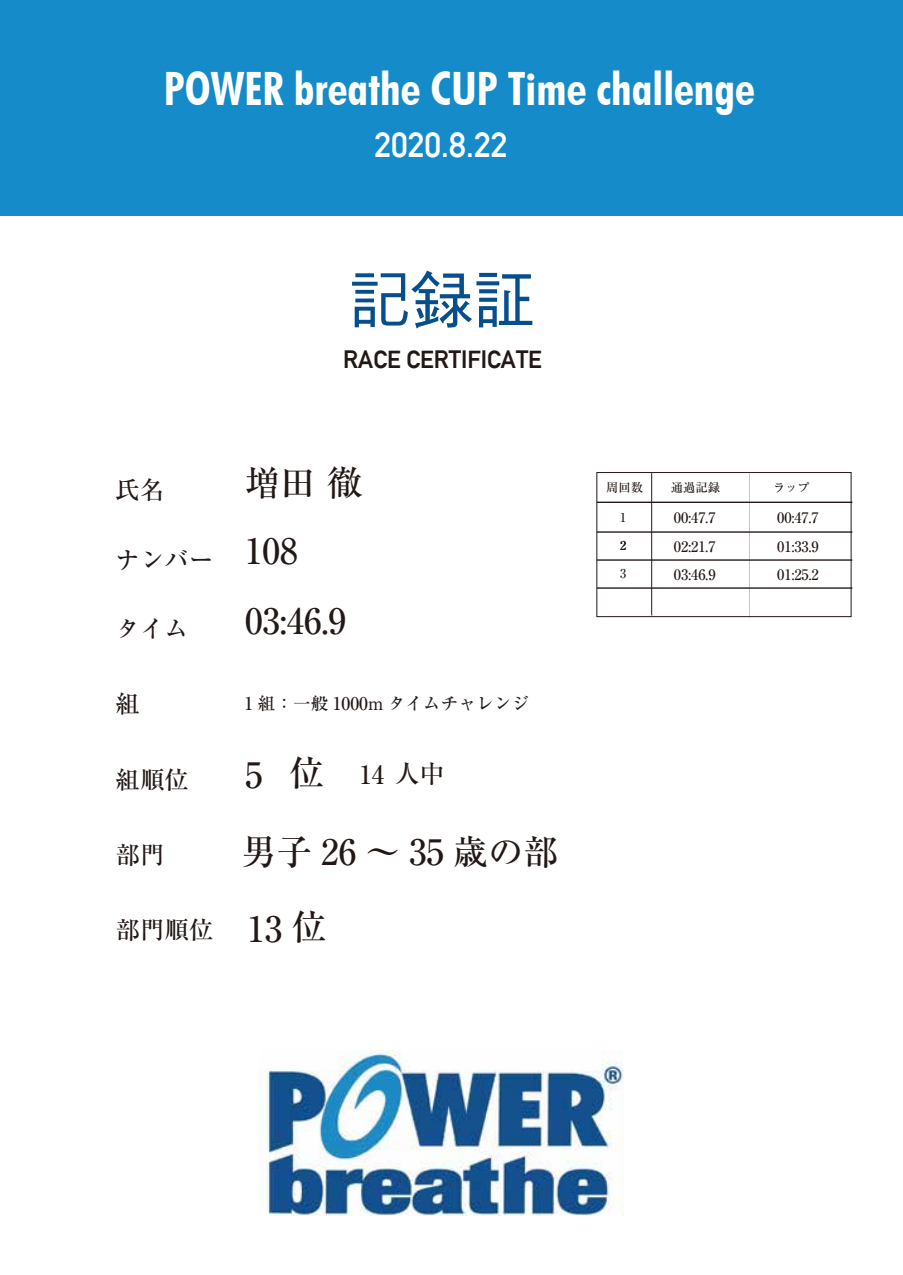
<style>
.page{position:relative;width:903px;height:1275px;background:#fff}
.page>*{position:absolute;margin:0;border:0;box-sizing:border-box;transform-origin:0 0}
.t1{font:500 62.48px "Gothic BBB Upr";color:#074f8c}
.t2{font:700 condensed 46.02px "Futura BT";color:#fff}
.t3{font:500 35.18px "Ryumin Pro";color:#221815}
.t4{font:34.65px "Alte DIN1451 Mittelschrift";color:#fff}
.t5{font:500 25.2px "Ryumin Pro";color:#221815}
.t6{font:500 24.5px "Ryumin Pro";color:#221815}
.t7{font:24.5px "Alte DIN1451 Mittelschriftgepraegt";color:#221815}
.t8{font:500 17.68px "Ryumin Pro";color:#221815}
.t9{font:500 14.53px/28.5px "Ryumin Pro";color:#221815;text-align:justify}
.t10{font:500 12.25px "Ryumin Pro";color:#221815}
.s1{font-size:35.18px}
</style>
<div class="page">
<img style="left:264px;top:1050px;width:359px;height:166px">
<div style="left:0;top:0;width:903px;height:215px;background:#158cc9"></div>
<div style="left:596px;top:472px;width:255px;height:145px;border:1px solid #221815"></div>
<hr style="left:597px;top:502px;width:255px;height:1px;background:#221815">
<hr style="left:597px;top:531px;width:255px;height:2px;background:#221815">
<hr style="left:597px;top:559px;width:255px;height:2px;background:#221815">
<hr style="left:597px;top:587px;width:255px;height:2px;background:#221815">
<hr style="left:651px;top:473px;width:1px;height:142px;background:#221815">
<h2 class="t2" style="left:164px;top:61px;width:593px">POWER breathe CUP Time challenge</h2>
<h3 class="t4" style="left:375px;top:124px;width:134px">2020.8.22</h3>
<h1 class="t1" style="left:348px;top:249px;width:189px">記録証</h1>
<h3 class="t7" style="left:343px;top:344px;width:200px">RACE CERTIFICATE</h3>
<h3 class="t6" style="left:116px;top:471px;width:50px">氏名</h3>
<h3 class="t3" style="left:245px;top:455px;width:119px">増田 徹</h3>
<h3 class="t6" style="left:116px;top:541px;width:99px">ナンバー</h3>
<h3 class="t6" style="left:116px;top:610px;width:75px">タイム</h3>
<h3 class="t6" style="left:116px;top:685px;width:26px">組</h3>
<h3 class="t6" style="left:116px;top:760px;width:75px">組順位</h3>
<h3 class="t6" style="left:116px;top:835px;width:50px">部門</h3>
<h3 class="t6" style="left:116px;top:911px;width:99px">部門順位</h3>
<h3 class="t3" style="left:245px;top:524px;width:54px">108</h3>
<h3 class="t3" style="left:245px;top:593px;width:102px">03:46.9</h3>
<p class="t8" style="left:244px;top:689px;width:286px">1 組：一般 1000m タイムチャレンジ</p>
<h3 class="t5" style="left:245px;top:754px;width:201px"><span class="s1">5 位</span> 14 人中</h3>
<h3 class="t3" style="left:242px;top:824px;width:318px">男子 26 ～ 35 歳の部</h3>
<h3 class="t3" style="left:247px;top:901px;width:81px">13 位</h3>
<p class="t10" style="left:606px;top:478px;width:38px">周回数</p>
<p class="t10" style="left:671px;top:478px;width:50px">通過記録</p>
<p class="t10" style="left:773px;top:478px;width:38px">ラップ</p>
<p class="t10" style="left:620px;top:508px;width:8px">1</p>
<p class="t10" style="left:620px;top:536px;width:8px">2</p>
<p class="t10" style="left:620px;top:564px;width:8px">3</p>
<p class="t9" style="left:674px;top:502px;width:43px">00:47.7<br>02:21.7<br>03:46.9</p>
<p class="t9" style="left:777px;top:502px;width:43px">00:47.7<br>01:33.9<br>01:25.2</p>
</div>
